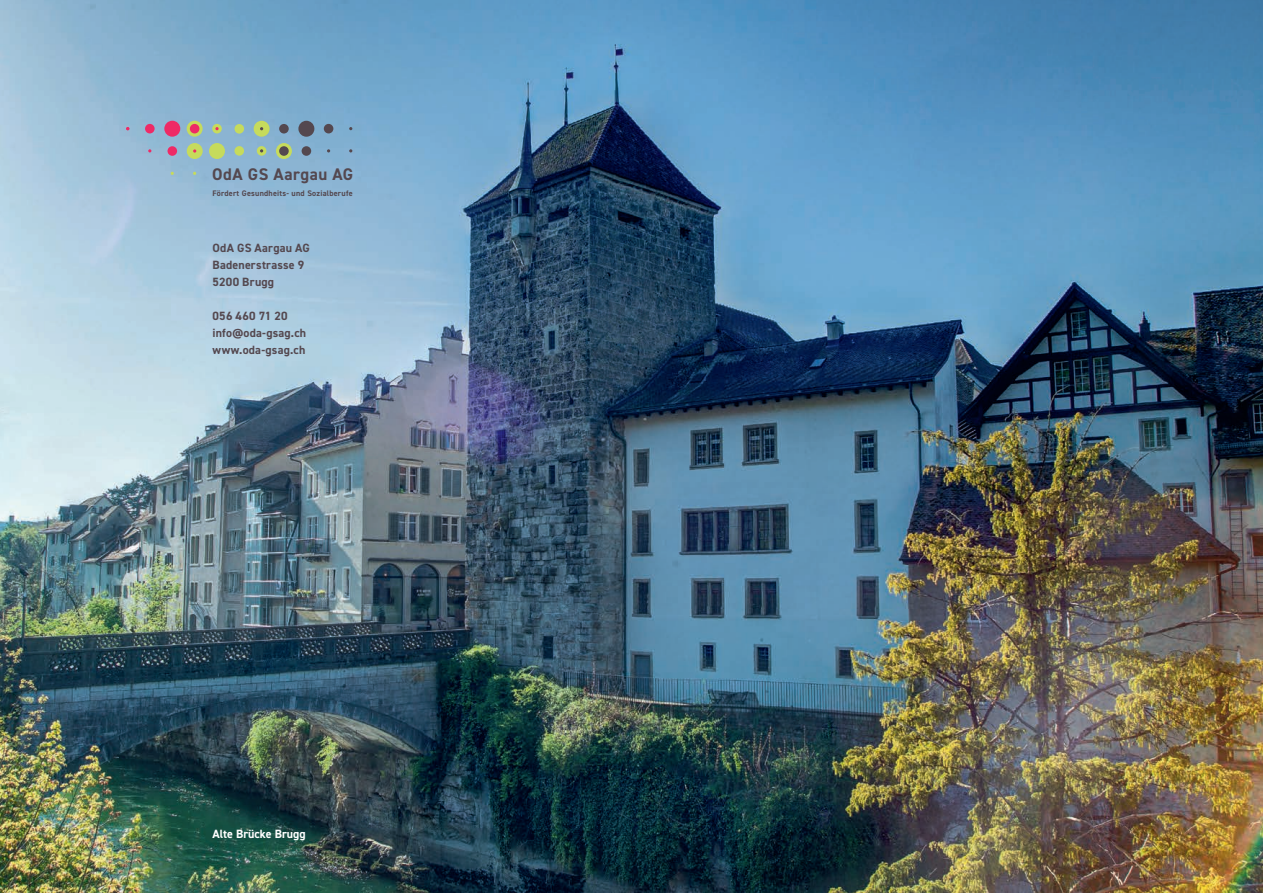
<style>
.page{position:relative;width:1263px;height:893px;background:#fff}
.page>*{position:absolute;margin:0;border:0;box-sizing:border-box;transform-origin:0 0}
.t1{font:700 16.8px "DIN2014";letter-spacing:.03em;color:#54484f}
.t2{font:700 12px/17px "DIN2014";letter-spacing:.015em;color:#54484f}
.t3{font:700 12px "DIN2014";color:#fff}
.t4{font:700 8.1px "DIN2014";letter-spacing:.03em;color:#54484f}
</style>
<div class="page">
<img style="left:0;top:0;width:1263px;height:893px">
<div style="left:145px;top:124px;width:10px;height:9px;background:#ee2a66;border-radius:50%"></div>
<div style="left:212px;top:124px;width:10px;height:9px;background:#c6db5c;border-radius:50%"></div>
<svg style="left:215px;top:127px;width:4px;height:3px"></svg>
<svg style="left:187px;top:121px;width:16px;height:16px"></svg>
<div style="left:190px;top:124px;width:9px;height:9px;background:#ee2a66;border-radius:50%"></div>
<div style="left:254px;top:121px;width:16px;height:16px;background:#c6db5c;border-radius:50%"></div>
<div style="left:324px;top:124px;width:9px;height:9px;background:#54484f;border-radius:50%"></div>
<svg style="left:298px;top:121px;width:16px;height:16px"></svg>
<svg style="left:257px;top:146px;width:9px;height:10px"></svg>
<svg style="left:302px;top:146px;width:9px;height:10px"></svg>
<div style="left:276px;top:143px;width:16px;height:16px;background:#c6db5c;border-radius:50%"></div>
<svg style="left:279px;top:146px;width:10px;height:10px"></svg>
<div style="left:234px;top:146px;width:10px;height:10px;background:#c6db5c;border-radius:50%"></div>
<div style="left:164px;top:121px;width:16px;height:16px;background:#ee2a66;border-radius:50%"></div>
<div style="left:234px;top:124px;width:10px;height:10px;background:#c6db5c;border-radius:50%"></div>
<svg style="left:279px;top:124px;width:10px;height:10px"></svg>
<div style="left:187px;top:143px;width:16px;height:16px;background:#c6db5c;border-radius:50%"></div>
<svg style="left:193px;top:149px;width:3px;height:4px"></svg>
<div style="left:168px;top:146px;width:9px;height:10px;background:#ee2a66;border-radius:50%"></div>
<div style="left:209px;top:143px;width:16px;height:16px;background:#c6db5c;border-radius:50%"></div>
<h1 class="t1" style="left:212px;top:163px;width:142px">OdA GS Aargau AG</h1>
<p class="t4" style="left:212px;top:188px;width:142px">Fördert Gesundheits- und Sozialberufe</p>
<p class="t2" style="left:213px;top:239px;width:99px">OdA GS Aargau AG<br>Badenerstrasse 9<br>5200 Brugg</p>
<p class="t2" style="left:213px;top:307px;width:95px">056 460 71 20 info@oda-gsag.ch www.oda-gsag.ch</p>
<p class="t3" style="left:213px;top:826px;width:95px">Alte Brücke Brugg</p>
</div>
